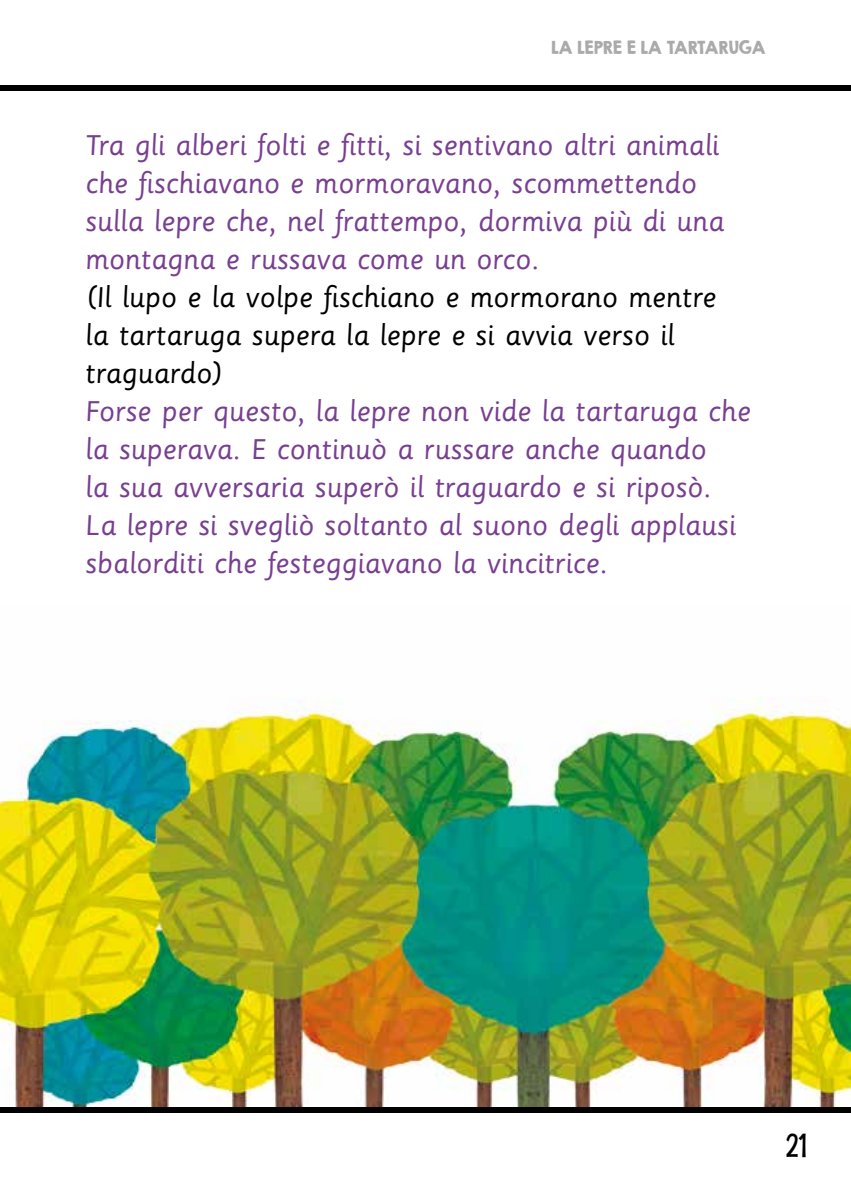
<style>
.page{position:relative;width:851px;height:1191px;background:#fff}
.page>*{position:absolute;margin:0;border:0;box-sizing:border-box;transform-origin:0 0}
.t1{font:32px/38px "Sassoon Primary Std";color:#783f91}
.t2{font:32px/38px "Sassoon Primary Std";color:#000}
.t3{font:24px "KG She Persisted";color:#000}
.t4{font:16px "KG Second Chances Solid";color:#aaa}
</style>
<div class="page">
<img style="left:0;top:697px;width:850px;height:410px">
<div style="left:0;top:1107px;width:850px;height:5px;background:#000"></div>
<div style="left:0;top:85px;width:850px;height:5px;background:#000"></div>
<p class="t4" style="left:551px;top:38px;width:216px">LA LEPRE E LA TARTARUGA</p>
<p class="t1" style="left:85px;top:126px;width:640px">Tra gli alberi folti e fitti, si sentivano altri animali che fischiavano e mormoravano, scommettendo sulla lepre che, nel frattempo, dormiva più di una montagna e russava come un orco.</p>
<p class="t2" style="left:85px;top:278px;width:632px">(Il lupo e la volpe fischiano e mormorano mentre la tartaruga supera la lepre e si avvia verso il traguardo)</p>
<p class="t1" style="left:85px;top:392px;width:667px">Forse per questo, la lepre non vide la tartaruga che la superava. E continuò a russare anche quando<br>la sua avversaria superò il traguardo e si riposò.<br>La lepre si svegliò soltanto al suono degli applausi sbalorditi che festeggiavano la vincitrice.</p>
<p class="t3" style="left:786px;top:1127px;width:21px">21</p>
</div>
